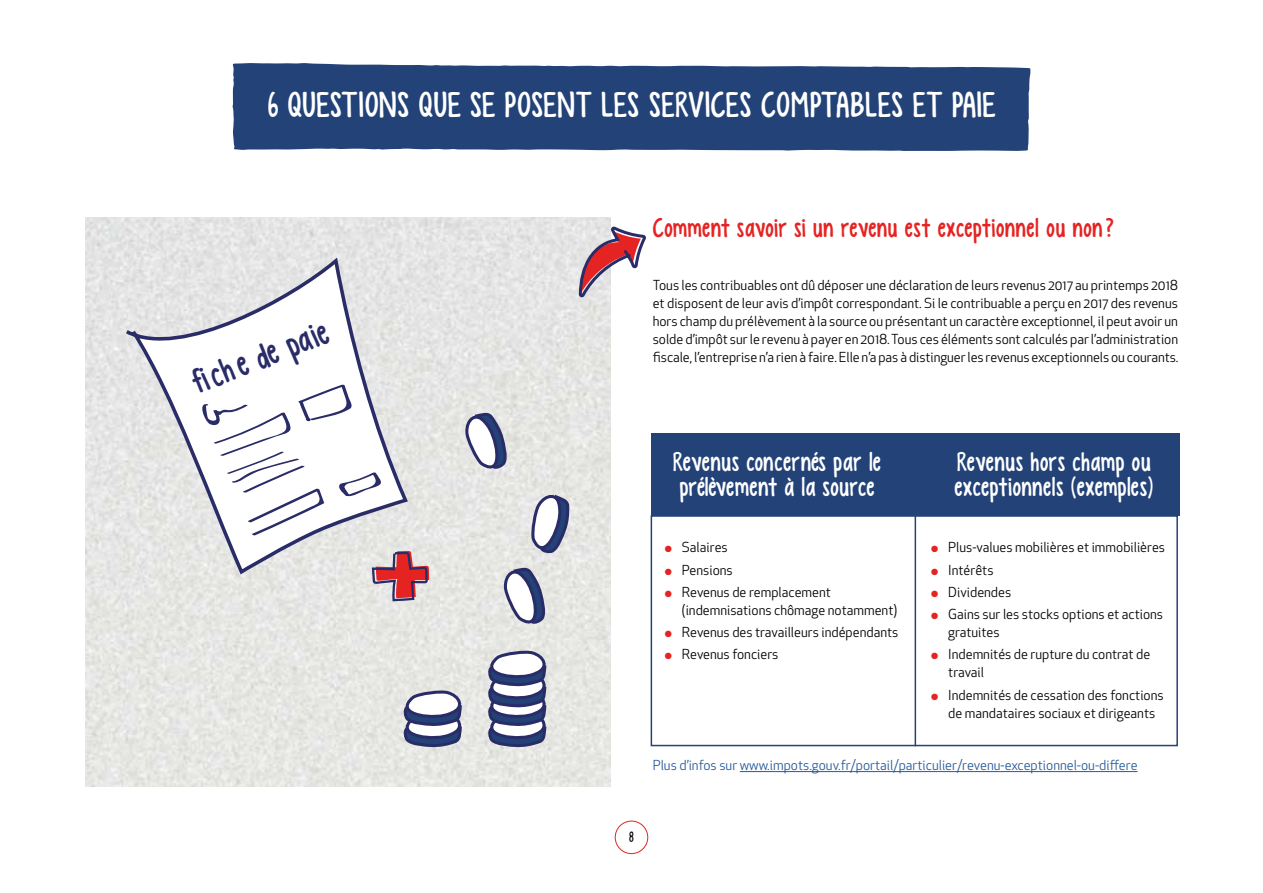
<style>
.page{position:relative;width:1263px;height:893px;background:#fff}
.page>*{position:absolute;margin:0;border:0;box-sizing:border-box;transform-origin:0 0}
.t1{font:36px "KG Empireof Dirt";letter-spacing:.025em;color:#fff}
.t2{font:35.7px "KG Empireof Dirt";color:#292c67}
.t3{font:27px/25.5px "KG Empireof Dirt";letter-spacing:.015em;color:#fff}
.t4{font:27px "KG Empireof Dirt";letter-spacing:.015em;color:#e52322}
.t5{font:15px "KG Empireof Dirt";color:#000}
.t6{font:13.5px/18px "Apex New";color:#000}
.t7{font:13.5px "Apex New";color:#275b9b}
.s1{color:#e52322}
</style>
<div class="page">
<img style="left:85px;top:218px;width:525px;height:569px">
<div style="left:615px;top:821px;width:33px;height:33px;border:1px solid #e52322;border-radius:50%"></div>
<div style="left:651px;top:433px;width:529px;height:82px;background:#234378"></div>
<div style="left:651px;top:515px;width:527px;height:231px;border:2px solid #234378"></div>
<hr style="left:914px;top:433px;width:2px;height:313px;background:#234378">
<div style="left:232px;top:63px;width:798px;height:88px;background:#234378"></div>
<svg style="left:577px;top:224px;width:69px;height:320px"></svg>
<svg style="left:122px;top:254px;width:287px;height:335px;fill:#e7e7e6"></svg>
<svg style="left:197px;top:385px;width:186px;height:151px"></svg>
<svg style="left:371px;top:550px;width:59px;height:95px;background:#d6b2b4"></svg>
<svg style="left:475px;top:651px;width:75px;height:97px"></svg>
<svg style="left:505px;top:492px;width:63px;height:143px"></svg>
<svg style="left:466px;top:410px;width:41px;height:70px"></svg>
<svg style="left:391px;top:691px;width:75px;height:57px"></svg>
<hr style="left:740px;top:771px;width:397px;height:1px;background:#275b9b">
<h1 class="t1" style="left:268px;top:84px;width:729px">6 QUESTIONS QUE SE POSENT LES SERVICES COMPTABLES ET PAIE</h1>
<h2 class="t2" style="left:187px;top:365px;width:144px;rotate:-22deg">fiche de paie</h2>
<h3 class="t4" style="left:653px;top:212px;width:462px">Comment savoir si un revenu est exceptionnel ou non?</h3>
<p class="t6" style="left:653px;top:276px;width:527px;text-align:justify">Tous les contribuables ont dû déposer une déclaration de leurs revenus 2017 au printemps 2018 et disposent de leur avis d’impôt correspondant. Si le contribuable a perçu en 2017 des revenus hors champ du prélèvement à la source ou présentant un caractère exceptionnel, il peut avoir un solde d’impôt sur le revenu à payer en 2018. Tous ces éléments sont calculés par l’administration fiscale, l’entreprise n’a rien à faire. Elle n’a pas à distinguer les revenus exceptionnels ou courants.</p>
<h3 class="t3" style="left:673px;top:449px;width:209px">Revenus concernés par le prélèvement à la source</h3>
<h3 class="t3" style="left:954px;top:449px;width:201px">Revenus hors champ ou exceptionnels (exemples)</h3>
<p class="t6" style="left:665px;top:538px;width:64px"><span class="s1">●</span> Salaires</p>
<p class="t6" style="left:665px;top:561px;width:69px"><span class="s1">●</span> Pensions</p>
<p class="t6" style="left:682px;top:583px;width:217px;text-indent:-17px"><span class="s1">●</span> Revenus de remplacement (indemnisations chômage notamment)</p>
<p class="t6" style="left:665px;top:623px;width:235px"><span class="s1">●</span> Revenus des travailleurs indépendants</p>
<p class="t6" style="left:665px;top:645px;width:115px"><span class="s1">●</span> Revenus fonciers</p>
<p class="t6" style="left:931px;top:538px;width:235px"><span class="s1">●</span> Plus-values mobilières et immobilières</p>
<p class="t6" style="left:931px;top:561px;width:64px"><span class="s1">●</span> Intérêts</p>
<p class="t6" style="left:931px;top:583px;width:81px"><span class="s1">●</span> Dividendes</p>
<p class="t6" style="left:948px;top:605px;width:216px;text-indent:-17px"><span class="s1">●</span> Gains sur les stocks options et actions gratuites</p>
<p class="t6" style="left:948px;top:645px;width:203px;text-indent:-17px"><span class="s1">●</span> Indemnités de rupture du contrat de travail</p>
<p class="t6" style="left:948px;top:686px;width:217px;text-indent:-17px"><span class="s1">●</span> Indemnités de cessation des fonctions de mandataires sociaux et dirigeants</p>
<p class="t7" style="left:653px;top:757px;width:486px">Plus d’infos sur www.impots.gouv.fr/portail/particulier/revenu-exceptionnel-ou-differe</p>
<p class="t5" style="left:629px;top:828px;width:6px">8</p>
</div>
